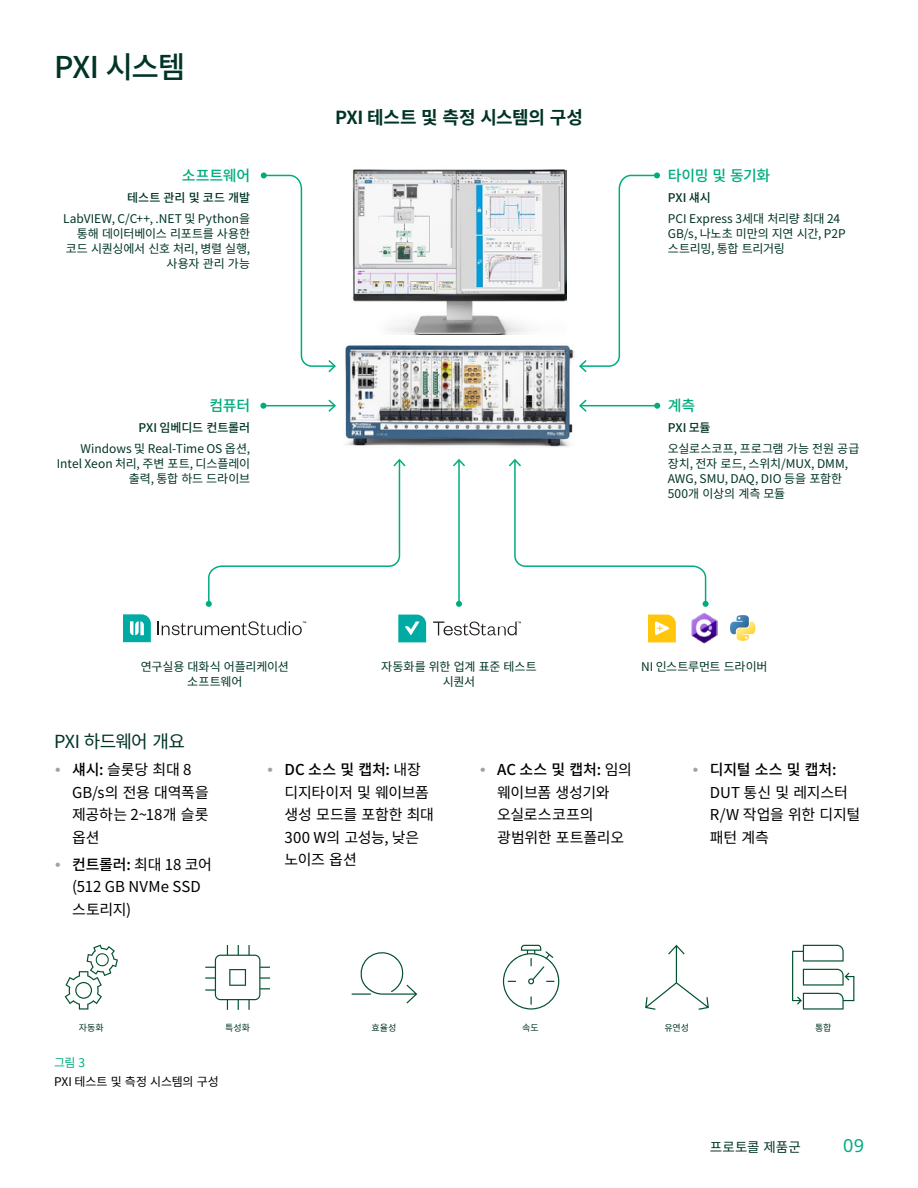
<style>
.page{position:relative;width:918px;height:1188px;background:#fff}
.page>*{position:absolute;margin:0;border:0;box-sizing:border-box;transform-origin:0 0}
.t1{font:500 30px "Noto Sans CJ Kkr";letter-spacing:-.04em;color:#003427}
.t2{font:700 18px "Noto Sans CJ Kkr";letter-spacing:-.02em;color:#003427}
.t3{font:18px "Noto Sans CJ Kkr";letter-spacing:-.035em;color:#003427}
.t4{font:18px "Noto Sans";color:#00ac7e}
.t5{font:15px/22.5px "Noto Sans CJ Kkr";letter-spacing:-.01em;color:#000}
.t6{font:500 15px "Noto Sans CJ Kkr";letter-spacing:-.02em;color:#00ac7e}
.t7{font:500 15px "Noto Sans CJ Kkr";letter-spacing:-.015em;color:#000}
.t8{font:13.5px "Noto Sans CJ Kkr";letter-spacing:.02em;color:#003427}
.t9{font:12px/15px "Noto Sans CJ Kkr";letter-spacing:-.005em;color:#003427;text-align:right}
.t10{font:500 12px "Noto Sans CJ Kkr";letter-spacing:-.005em;color:#003427}
.t11{font:12px "Noto Sans CJ Kkr";letter-spacing:-.005em;color:#000}
.t12{font:12px "Noto Sans CJ Kkr";color:#00ac7e}
.t13{font:9px "Noto Sans CJ Kkr";letter-spacing:-.01em;color:#003427}
.s1{font-weight:500}
</style>
<div class="page">
<svg style="left:65px;top:945px;width:53px;height:65px"></svg>
<svg style="left:205px;top:945px;width:65px;height:65px"></svg>
<svg style="left:352px;top:952px;width:65px;height:52px"></svg>
<svg style="left:503px;top:945px;width:56px;height:65px"></svg>
<svg style="left:645px;top:945px;width:64px;height:65px"></svg>
<svg style="left:792px;top:945px;width:62px;height:65px"></svg>
<img style="left:345px;top:345px;width:229px;height:102px">
<img style="left:352px;top:167px;width:215px;height:167px">
<hr style="left:263px;top:405px;width:72px;height:1px;background:#00ac7e">
<svg style="left:260px;top:403px;width:6px;height:6px"></svg>
<svg style="left:327px;top:399px;width:9px;height:13px"></svg>
<hr style="left:580px;top:405px;width:77px;height:1px;background:#00ac7e">
<svg style="left:654px;top:403px;width:6px;height:6px"></svg>
<svg style="left:579px;top:399px;width:9px;height:13px"></svg>
<hr style="left:458px;top:460px;width:2px;height:144px;background:#00ac7e">
<svg style="left:456px;top:601px;width:6px;height:6px"></svg>
<svg style="left:453px;top:459px;width:12px;height:9px"></svg>
<svg style="left:579px;top:172px;width:81px;height:201px"></svg>
<svg style="left:261px;top:172px;width:75px;height:201px"></svg>
<svg style="left:206px;top:459px;width:200px;height:148px"></svg>
<svg style="left:509px;top:459px;width:200px;height:148px"></svg>
<svg style="left:158px;top:621px;width:148px;height:14px"></svg>
<svg style="left:123px;top:614px;width:28px;height:28px"></svg>
<svg style="left:433px;top:622px;width:88px;height:13px"></svg>
<svg style="left:398px;top:615px;width:28px;height:27px"></svg>
<svg style="left:648px;top:615px;width:28px;height:27px"></svg>
<img style="left:691px;top:612px;width:27px;height:31px">
<svg style="left:730px;top:615px;width:26px;height:26px"></svg>
<h1 class="t1" style="left:54px;top:50px;width:133px">PXI 시스템</h1>
<p class="t6" style="left:182px;top:167px;width:70px">소프트웨어</p>
<p class="t10" style="left:127px;top:191px;width:124px">테스트 관리 및 코드 개발</p>
<p class="t9" style="left:63px;top:211px;width:189px">LabVIEW, C/C++, .NET 및 Python을 통해 데이터베이스 리포트를 사용한 코드 시퀀싱에서 신호 처리, 병렬 실행, 사용자 관리 가능</p>
<p class="t6" style="left:209px;top:397px;width:42px">컴퓨터</p>
<p class="t10" style="left:139px;top:421px;width:113px">PXI 임베디드 컨트롤러</p>
<p class="t9" style="left:57px;top:441px;width:195px">Windows 및 Real-Time OS 옵션,<br>Intel Xeon 처리, 주변 포트, 디스플레이 출력, 통합 하드 드라이브</p>
<h2 class="t2" style="left:335px;top:107px;width:249px">PXI 테스트 및 측정 시스템의 구성</h2>
<p class="t6" style="left:668px;top:167px;width:104px">타이밍 및 동기화</p>
<p class="t10" style="left:668px;top:191px;width:45px">PXI 섀시</p>
<p class="t9" style="left:668px;top:211px;width:179px;text-align:left">PCI Express 3세대 처리량 최대 24<br>GB/s, 나노초 미만의 지연 시간, P2P 스트리밍, 통합 트리거링</p>
<p class="t6" style="left:668px;top:397px;width:29px">계측</p>
<p class="t10" style="left:668px;top:421px;width:44px">PXI 모듈</p>
<p class="t9" style="left:668px;top:441px;width:193px;text-align:left">오실로스코프, 프로그램 가능 전원 공급 장치, 전자 로드, 스위치/MUX, DMM,<br>AWG, SMU, DAQ, DIO 등을 포함한<br>500개 이상의 계측 모듈</p>
<p class="t9" style="left:141px;top:659px;width:150px;text-align:center">연구실용 대화식 어플리케이션 소프트웨어</p>
<p class="t9" style="left:381px;top:659px;width:157px;text-align:center">자동화를 위한 업계 표준 테스트 시퀀서</p>
<p class="t9" style="left:641px;top:659px;width:128px">NI 인스트루먼트 드라이버</p>
<h2 class="t3" style="left:54px;top:732px;width:133px">PXI 하드웨어 개요</h2>
<p class="t5" style="left:72px;top:759px;width:139px"><span class="s1">섀시:</span> 슬롯당 최대 8<br>GB/s의 전용 대역폭을 제공하는 2~18개 슬롯 옵션</p>
<p class="t5" style="left:72px;top:853px;width:142px"><span class="s1">컨트롤러:</span> 최대 18 코어 (512 GB NVMe SSD 스토리지)</p>
<p class="t5" style="left:285px;top:759px;width:151px"><span class="s1">DC 소스 및 캡처:</span> 내장 디지타이저 및 웨이브폼 생성 모드를 포함한 최대<br>300 W의 고성능, 낮은 노이즈 옵션</p>
<p class="t5" style="left:497px;top:759px;width:136px"><span class="s1">AC 소스 및 캡처:</span> 임의 웨이브폼 생성기와 오실로스코프의 광범위한 포트폴리오</p>
<p class="t7" style="left:710px;top:761px;width:128px">디지털 소스 및 캡처:</p>
<p class="t5" style="left:710px;top:781px;width:152px">DUT 통신 및 레지스터<br>R/W 작업을 위한 디지털 패턴 계측</p>
<p class="t13" style="left:79px;top:1023px;width:27px">자동화</p>
<p class="t13" style="left:225px;top:1023px;width:26px">특성화</p>
<p class="t13" style="left:372px;top:1023px;width:26px">효율성</p>
<p class="t13" style="left:522px;top:1023px;width:18px">속도</p>
<p class="t13" style="left:665px;top:1023px;width:26px">유연성</p>
<p class="t13" style="left:815px;top:1023px;width:18px">통합</p>
<p class="t12" style="left:54px;top:1056px;width:32px">그림 3</p>
<p class="t11" style="left:54px;top:1075px;width:167px">PXI 테스트 및 측정 시스템의 구성</p>
<p class="t8" style="left:710px;top:1139px;width:93px">프로토콜 제품군</p>
<h2 class="t4" style="left:843px;top:1133px;width:22px">09</h2>
</div>
